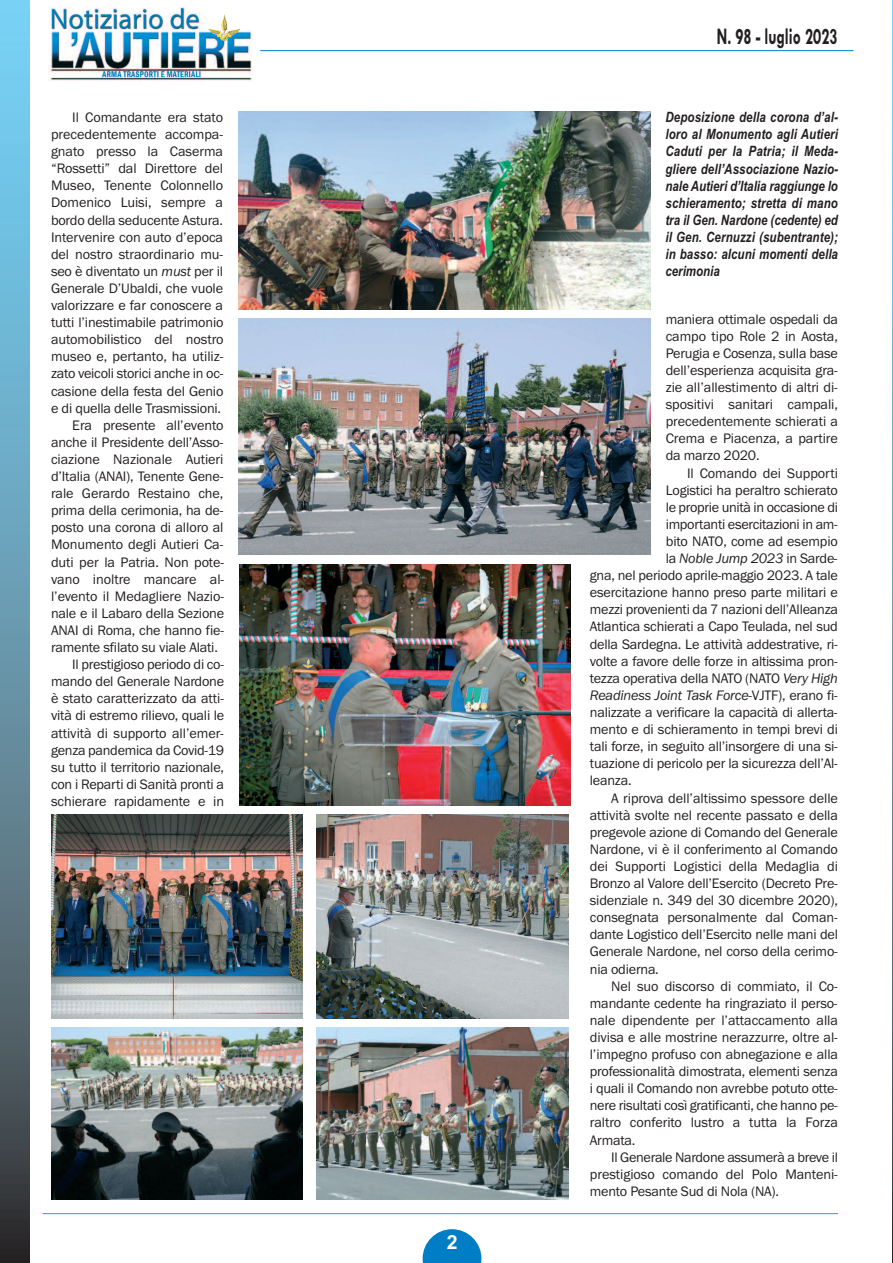
<style>
.page{position:relative;width:893px;height:1263px;background:#fff}
.page>*{position:absolute;margin:0;border:0;box-sizing:border-box;transform-origin:0 0}
.t1{font:700 24px "Tw Cen";color:#231f20;scale:.64 1}
.t2{font:700 19.5px "Arial";color:#fff}
.t3{font:14.25px/17.1px "Franklin Gothic";letter-spacing:-.015em;color:#231f20;text-align:justify}
.t4{font:italic 700 14.25px/17.1px "Arial Narrow";letter-spacing:.005em;color:#231f20;text-align:justify}
.t5{font:italic 14.25px "Franklin Gothic";letter-spacing:-.015em;color:#231f20}
.s1{font-style:italic}
.s2{font-style:normal}
</style>
<div class="page">
<img style="left:892px;top:0;width:1px;height:1263px">
<img style="left:49px;top:7px;width:204px;height:75px">
<hr style="left:260px;top:50px;width:593px;height:1px;background:#007ec5">
<svg style="left:423px;top:1229px;width:58px;height:34px"></svg>
<img style="left:0;top:0;width:30px;height:1263px">
<hr style="left:43px;top:1213px;width:795px;height:1px;background:#00aeef">
<img style="left:51px;top:814px;width:252px;height:205px">
<img style="left:52px;top:1027px;width:251px;height:172px">
<img style="left:316px;top:814px;width:253px;height:205px">
<img style="left:316px;top:1027px;width:253px;height:172px">
<img style="left:238px;top:318px;width:413px;height:236px">
<img style="left:239px;top:564px;width:331px;height:241px">
<img style="left:238px;top:112px;width:412px;height:198px">
<img style="left:208px;top:13px;width:32px;height:28px">
<p class="t3" style="left:72px;top:108px;width:152px">Il Comandante era stato</p>
<p class="t3" style="left:51px;top:126px;width:173px">precedentemente accompa-</p>
<p class="t3" style="left:51px;top:143px;width:174px">gnato presso la Caserma</p>
<p class="t3" style="left:51px;top:160px;width:174px">“Rossetti” dal Direttore del</p>
<p class="t3" style="left:51px;top:177px;width:174px">Museo, Tenente Colonnello</p>
<p class="t3" style="left:51px;top:194px;width:174px">Domenico Luisi, sempre a</p>
<p class="t3" style="left:51px;top:211px;width:174px">bordo della seducente Astura.</p>
<p class="t3" style="left:51px;top:228px;width:174px">Intervenire con auto d’epoca</p>
<p class="t3" style="left:51px;top:245px;width:174px">del nostro straordinario mu-</p>
<p class="t3" style="left:51px;top:262px;width:174px">seo è diventato un <span class="s1">must</span> per il</p>
<p class="t3" style="left:51px;top:279px;width:174px">Generale D’Ubaldi, che vuole</p>
<p class="t3" style="left:51px;top:297px;width:174px">valorizzare e far conoscere a</p>
<p class="t3" style="left:51px;top:314px;width:174px">tutti l’inestimabile patrimonio</p>
<p class="t3" style="left:51px;top:331px;width:174px">automobilistico del nostro</p>
<p class="t3" style="left:51px;top:348px;width:174px">museo e, pertanto, ha utiliz-</p>
<p class="t3" style="left:51px;top:365px;width:174px">zato veicoli storici anche in oc-</p>
<p class="t3" style="left:51px;top:382px;width:174px">casione della festa del Genio</p>
<p class="t3" style="left:51px;top:399px;width:172px">e di quella delle Trasmissioni.</p>
<p class="t3" style="left:72px;top:416px;width:153px">Era presente all’evento</p>
<p class="t3" style="left:51px;top:433px;width:174px">anche il Presidente dell’Asso-</p>
<p class="t3" style="left:51px;top:450px;width:174px">ciazione Nazionale Autieri</p>
<p class="t3" style="left:51px;top:468px;width:174px">d’Italia (ANAI), Tenente Gene-</p>
<p class="t3" style="left:51px;top:485px;width:174px">rale Gerardo Restaino che,</p>
<p class="t3" style="left:51px;top:502px;width:174px">prima della cerimonia, ha de-</p>
<p class="t3" style="left:51px;top:519px;width:174px">posto una corona di alloro al</p>
<p class="t3" style="left:51px;top:536px;width:174px">Monumento degli Autieri Ca-</p>
<p class="t3" style="left:51px;top:553px;width:174px">duti per la Patria. Non pote-</p>
<p class="t3" style="left:51px;top:570px;width:175px">vano inoltre mancare al-</p>
<p class="t3" style="left:51px;top:587px;width:174px">l’evento il Medagliere Nazio-</p>
<p class="t3" style="left:51px;top:604px;width:175px">nale e il Labaro della Sezione</p>
<p class="t3" style="left:51px;top:621px;width:174px">ANAI di Roma, che hanno fie-</p>
<p class="t3" style="left:51px;top:639px;width:168px">ramente sfilato su viale Alati.</p>
<p class="t3" style="left:72px;top:656px;width:153px">Il prestigioso periodo di co-</p>
<p class="t3" style="left:51px;top:673px;width:175px">mando del Generale Nardone</p>
<p class="t3" style="left:51px;top:690px;width:174px">è stato caratterizzato da atti-</p>
<p class="t3" style="left:51px;top:707px;width:175px">vità di estremo rilievo, quali le</p>
<p class="t3" style="left:51px;top:724px;width:174px">attività di supporto all’emer-</p>
<p class="t3" style="left:51px;top:741px;width:175px">genza pandemica da Covid-19</p>
<p class="t3" style="left:51px;top:758px;width:175px">su tutto il territorio nazionale,</p>
<p class="t3" style="left:51px;top:775px;width:175px">con i Reparti di Sanità pronti a</p>
<p class="t3" style="left:51px;top:792px;width:175px">schierare rapidamente e in</p>
<h2 class="t2" style="left:447px;top:1230px;width:12px">2</h2>
<h1 class="t1" style="left:717px;top:22px;width:190px">N. 98 - luglio 2023</h1>
<p class="t4" style="left:665px;top:109px;width:174px">Deposizione della corona d’al&shy;loro al Monumento agli Autieri Caduti per la Patria; il Meda&shy;gliere dell’Associazione Nazio&shy;nale Autieri d’Italia raggiunge lo schieramento; stretta di mano tra il Gen. Nardone (cedente) ed il Gen. Cernuzzi (subentrante); in basso: alcuni momenti della cerimonia</p>
<p class="t3" style="left:666px;top:310px;width:174px">maniera ottimale ospedali da campo tipo Role 2 in Aosta, Perugia e Cosenza, sulla base dell’esperienza acquisita gra&shy;zie all’allestimento di altri di&shy;spositivi sanitari campali, precedentemente schierati a Crema e Piacenza, a partire da marzo 2020.</p>
<p class="t3" style="left:687px;top:464px;width:152px">Il Comando dei Supporti</p>
<p class="t3" style="left:666px;top:481px;width:174px">Logistici ha peraltro schierato</p>
<p class="t3" style="left:666px;top:498px;width:174px">le proprie unità in occasione di</p>
<p class="t3" style="left:666px;top:515px;width:174px">importanti esercitazioni in am-</p>
<p class="t3" style="left:666px;top:532px;width:174px">bito NATO, come ad esempio</p>
<p class="t5" style="left:666px;top:550px;width:173px"><span class="s2">la</span> Noble Jump 2023 <span class="s2">in Sarde-</span></p>
<p class="t3" style="left:590px;top:567px;width:250px">gna, nel periodo aprile-maggio 2023. A tale</p>
<p class="t3" style="left:590px;top:584px;width:250px">esercitazione hanno preso parte militari e</p>
<p class="t3" style="left:590px;top:601px;width:250px">mezzi provenienti da 7 nazioni dell’Alleanza</p>
<p class="t3" style="left:590px;top:618px;width:250px">Atlantica schierati a Capo Teulada, nel sud</p>
<p class="t3" style="left:590px;top:635px;width:249px">della Sardegna. Le attività addestrative, ri-</p>
<p class="t3" style="left:590px;top:652px;width:249px">volte a favore delle forze in altissima pron-</p>
<p class="t3" style="left:590px;top:669px;width:250px">tezza operativa della NATO (NATO <span class="s1">Very High</span></p>
<p class="t5" style="left:590px;top:687px;width:249px">Readiness Joint Task Force<span class="s2">-VJTF), erano fi-</span></p>
<p class="t3" style="left:590px;top:703px;width:249px">nalizzate a verificare la capacità di allerta-</p>
<p class="t3" style="left:590px;top:721px;width:250px">mento e di schieramento in tempi brevi di</p>
<p class="t3" style="left:590px;top:738px;width:249px">tali forze, in seguito all’insorgere di una si-</p>
<p class="t3" style="left:590px;top:755px;width:249px">tuazione di pericolo per la sicurezza dell’Al-</p>
<p class="t3" style="left:590px;top:772px;width:43px">leanza.</p>
<p class="t3" style="left:611px;top:789px;width:228px">A riprova dell’altissimo spessore delle</p>
<p class="t3" style="left:590px;top:806px;width:250px">attività svolte nel recente passato e della</p>
<p class="t3" style="left:590px;top:823px;width:250px">pregevole azione di Comando del Generale</p>
<p class="t3" style="left:590px;top:840px;width:250px">Nardone, vi è il conferimento al Comando</p>
<p class="t3" style="left:590px;top:857px;width:250px">dei Supporti Logistici della Medaglia di</p>
<p class="t3" style="left:590px;top:874px;width:249px">Bronzo al Valore dell’Esercito (Decreto Pre-</p>
<p class="t3" style="left:590px;top:892px;width:250px">sidenziale n. 349 del 30 dicembre 2020),</p>
<p class="t3" style="left:590px;top:909px;width:249px">consegnata personalmente dal Coman-</p>
<p class="t3" style="left:590px;top:926px;width:250px">dante Logistico dell’Esercito nelle mani del</p>
<p class="t3" style="left:590px;top:943px;width:249px">Generale Nardone, nel corso della cerimo-</p>
<p class="t3" style="left:590px;top:960px;width:71px">nia odierna.</p>
<p class="t3" style="left:611px;top:977px;width:228px">Nel suo discorso di commiato, il Co-</p>
<p class="t3" style="left:590px;top:994px;width:249px">mandante cedente ha ringraziato il perso-</p>
<p class="t3" style="left:590px;top:1011px;width:250px">nale dipendente per l’attaccamento alla</p>
<p class="t3" style="left:590px;top:1028px;width:249px">divisa e alle mostrine nerazzurre, oltre al-</p>
<p class="t3" style="left:590px;top:1045px;width:250px">l’impegno profuso con abnegazione e alla</p>
<p class="t3" style="left:590px;top:1063px;width:250px">professionalità dimostrata, elementi senza</p>
<p class="t3" style="left:590px;top:1080px;width:249px">i quali il Comando non avrebbe potuto otte-</p>
<p class="t3" style="left:590px;top:1097px;width:249px">nere risultati così gratificanti, che hanno pe-</p>
<p class="t3" style="left:590px;top:1114px;width:250px">raltro conferito lustro a tutta la Forza</p>
<p class="t3" style="left:590px;top:1131px;width:47px">Armata.</p>
<p class="t3" style="left:611px;top:1148px;width:228px">Il Generale Nardone assumerà a breve il</p>
<p class="t3" style="left:590px;top:1165px;width:249px">prestigioso comando del Polo Manteni-</p>
<p class="t3" style="left:590px;top:1182px;width:191px">mento Pesante Sud di Nola (NA).</p>
</div>
